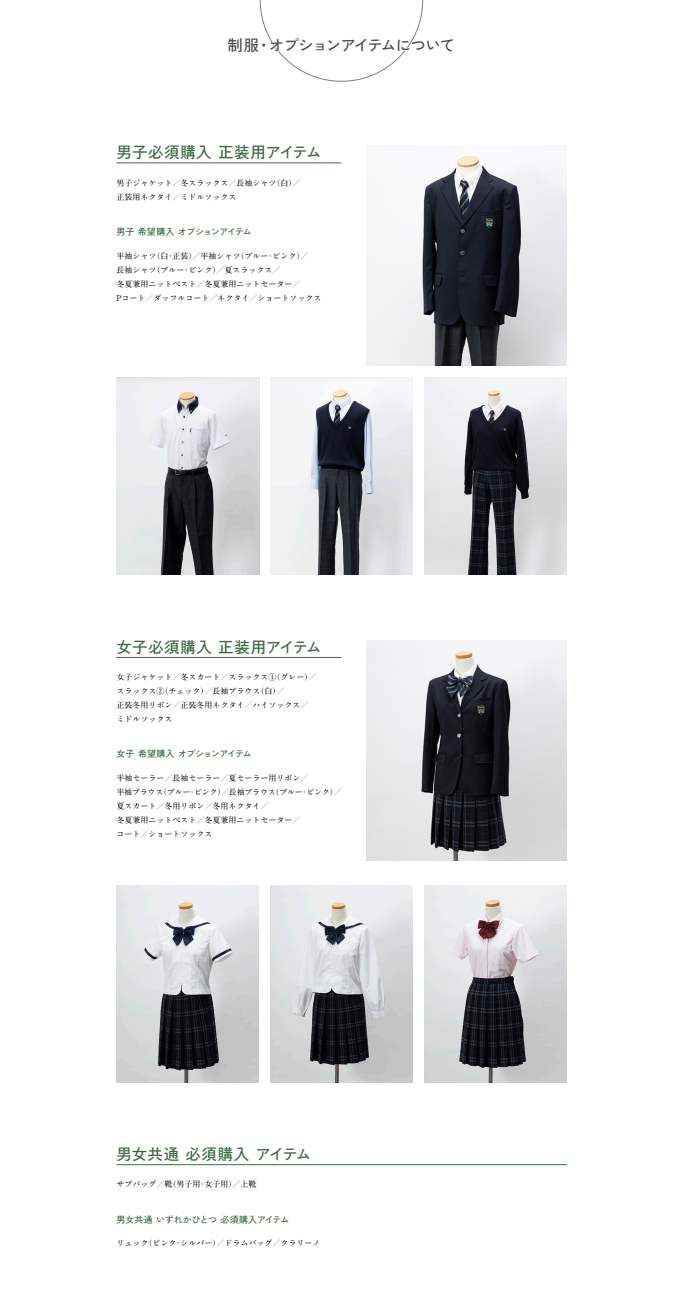
<style>
.page{position:relative;width:683px;height:1308px;background:#fff}
.page>*{position:absolute;margin:0;border:0;box-sizing:border-box;transform-origin:0 0}
.t1{font:500 15.5px "Zen Kaku Gothic New";letter-spacing:.02em;color:#3b6c40}
.t2{font:500 15.5px "Zen Kaku Gothic New";letter-spacing:-.065em;color:#4d4d4d}
.t3{font:500 9px "Zen Kaku Gothic New";letter-spacing:-.055em;color:#3b6c40}
.t4{font:500 9px "Zen Kaku Gothic New";letter-spacing:-.015em;color:#3b6c40}
.t5{font:700 8px/14px "A1 Mincho Std";color:#000}
</style>
<div class="page">
<img style="left:366px;top:155px;width:200px;height:211px">
<img style="left:367px;top:640px;width:200px;height:220px">
<img style="left:116px;top:378px;width:143px;height:197px">
<img style="left:270px;top:378px;width:143px;height:197px">
<img style="left:424px;top:378px;width:143px;height:197px">
<img style="left:116px;top:885px;width:143px;height:197px">
<img style="left:270px;top:885px;width:143px;height:197px">
<img style="left:424px;top:885px;width:143px;height:197px">
<hr style="left:117px;top:163px;width:225px;height:1px;background:#3b6c40">
<svg style="left:259px;top:0;width:165px;height:81px"></svg>
<hr style="left:117px;top:657px;width:225px;height:1px;background:#3b6c40">
<hr style="left:117px;top:1164px;width:450px;height:1px;background:#3b6c40">
<h1 class="t2" style="left:228px;top:36px;width:229px">制服・オプションアイテムについて</h1>
<h1 class="t1" style="left:116px;top:143px;width:207px">男子必須購入 正装用アイテム</h1>
<p class="t5" style="left:117px;top:174px;width:185px">男子ジャケット／冬スラックス／長袖シャツ（白）／正装用ネクタイ／ミドルソックス</p>
<p class="t3" style="left:116px;top:226px;width:137px">男子 希望購入 オプションアイテム</p>
<p class="t5" style="left:117px;top:248px;width:207px">半袖シャツ（白・正装）／半袖シャツ（ブルー・ピンク）／<br>長袖シャツ（ブルー・ピンク）／夏スラックス／<br>冬夏兼用ニットベスト／冬夏兼用ニットセーター／<br>Pコート／ダッフルコート／ネクタイ／ショートソックス</p>
<h1 class="t1" style="left:117px;top:637px;width:207px">女子必須購入 正装用アイテム</h1>
<p class="t5" style="left:117px;top:669px;width:201px">女子ジャケット／冬スカート／スラックス①（グレー）／スラックス②（チェック）／長袖ブラウス（白）／<br>正装冬用リボン／正装冬用ネクタイ／ハイソックス／ミドルソックス</p>
<p class="t3" style="left:116px;top:747px;width:137px">女子 希望購入 オプションアイテム</p>
<p class="t5" style="left:117px;top:769px;width:226px">半袖セーラー／長袖セーラー／夏セーラー用リボン／<br>半袖ブラウス（ブルー・ピンク）／長袖ブラウス（ブルー・ピンク）／夏スカート／冬用リボン／冬用ネクタイ／<br>冬夏兼用ニットベスト／冬夏兼用ニットセーター／<br>コート／ショートソックス</p>
<h1 class="t1" style="left:116px;top:1144px;width:196px">男女共通 必須購入 アイテム</h1>
<p class="t5" style="left:117px;top:1176px;width:141px">サブバッグ／靴（男子用・女子用）／上靴</p>
<p class="t4" style="left:117px;top:1214px;width:174px">男女共通 いずれかひとつ 必須購入アイテム</p>
<p class="t5" style="left:117px;top:1234px;width:205px">リュック（ピンク・シルバー）／ドラムバッグ／クラリーノ</p>
</div>
